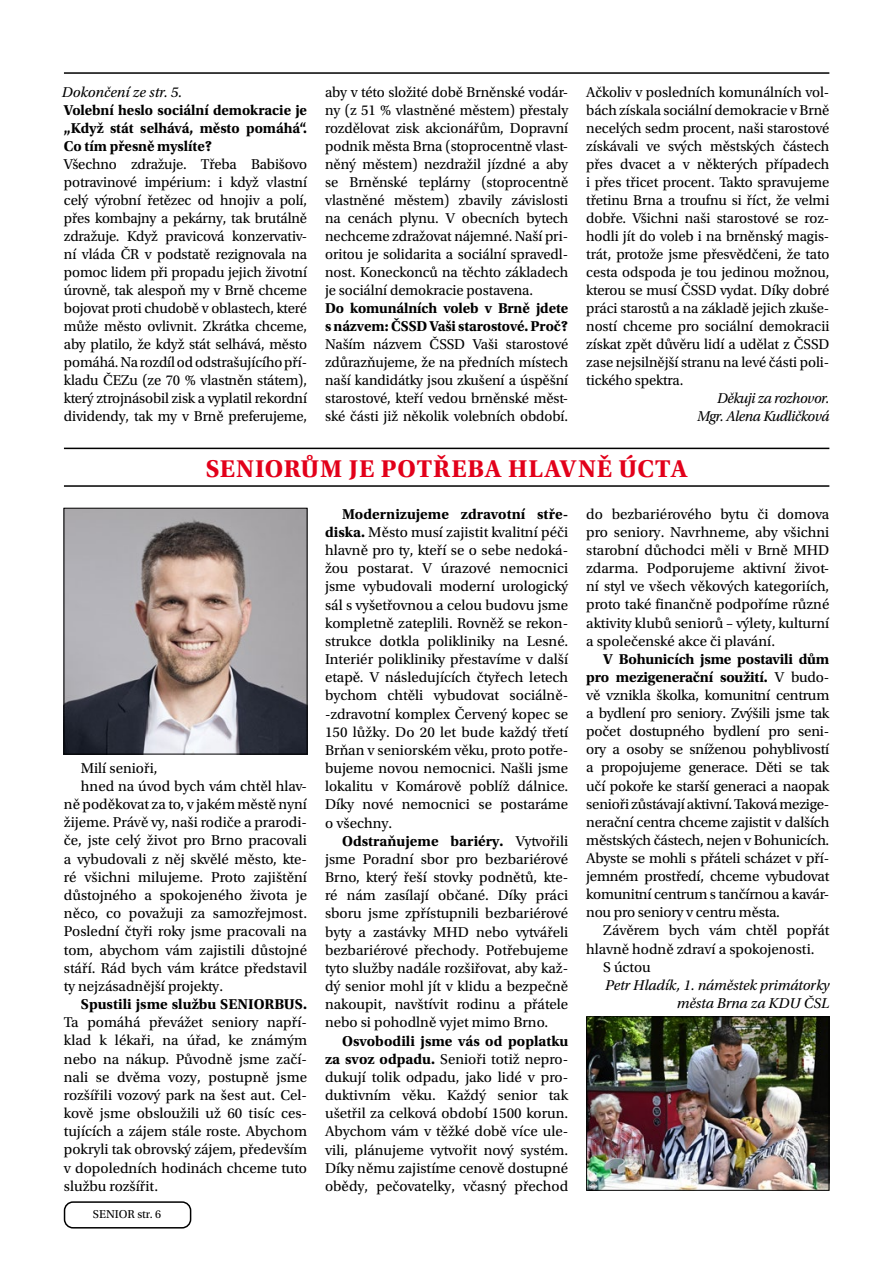
<style>
.page{position:relative;width:893px;height:1263px;background:#fff}
.page>*{position:absolute;margin:0;border:0;box-sizing:border-box;transform-origin:0 0}
.t1{font:700 25.5px "Utopia Std";letter-spacing:.035em;color:#e2001a}
.t2{font:15px/18px "Utopia Std";color:#000;text-align:justify}
.t3{font:700 15px/18px "Utopia Std";letter-spacing:-.005em;color:#000;text-align:justify}
.t4{font:italic 15px/18px "Utopia Std";letter-spacing:-.015em;color:#000;text-align:right}
.t5{font:12px "Utopia Std";color:#000}
.s1{font-weight:700}
.s2{font-weight:400}
</style>
<div class="page">
<div style="left:64px;top:1201px;width:127px;height:27px;border:2px solid #000;border-radius:9px"></div>
<hr style="left:64px;top:448px;width:765px;height:1px;background:#000">
<hr style="left:64px;top:485px;width:765px;height:2px;background:#000">
<hr style="left:64px;top:72px;width:765px;height:2px;background:#000">
<img style="left:66px;top:510px;width:239px;height:242px">
<div style="left:64px;top:508px;width:243px;height:246px;border:1px solid #000"></div>
<img style="left:588px;top:1018px;width:239px;height:171px">
<div style="left:586px;top:1016px;width:243px;height:175px;border:1px solid #000"></div>
<p class="t4" style="left:62px;top:83px;width:122px">Dokončení ze str. 5.</p>
<p class="t3" style="left:64px;top:101px;width:245px">Volební heslo sociální demokracie je „Když stát selhává, město pomáhá“.<br>Co tím přesně myslíte?</p>
<p class="t2" style="left:64px;top:155px;width:245px">Všechno zdražuje. Třeba Babišovo potravinové impérium: i když vlastní celý výrobní řetězec od hnojiv a polí, přes kombajny a pekárny, tak brutálně zdražuje. Když pravicová konzervativ&shy;ní vláda ČR v podstatě rezignovala na pomoc lidem při propadu jejich životní úrovně, tak alespoň my v Brně chceme bojovat proti chudobě v oblastech, které může město ovlivnit. Zkrátka chceme, aby platilo, že když stát selhává, město pomáhá. Na rozdíl od odstrašujícího pří&shy;kladu ČEZu (ze 70 % vlastněn státem), který ztrojnásobil zisk a vyplatil rekordní dividendy, tak my v Brně preferujeme,</p>
<p class="t2" style="left:325px;top:83px;width:245px">aby v této složité době Brněnské vodár&shy;ny (z 51 % vlastněné městem) přestaly rozdělovat zisk akcionářům, Dopravní podnik města Brna (stoprocentně vlast&shy;něný městem) nezdražil jízdné a aby se Brněnské teplárny (stoprocentně vlastněné městem) zbavily závislosti na cenách plynu. V obecních bytech nechceme zdražovat nájemné. Naší pri&shy;oritou je solidarita a sociální spravedl&shy;nost. Koneckonců na těchto základech je sociální demokracie postavena.</p>
<p class="t3" style="left:325px;top:299px;width:245px">Do komunálních voleb v Brně jdete s názvem: ČSSD Vaši starostové. Proč?</p>
<p class="t2" style="left:325px;top:335px;width:245px">Naším názvem ČSSD Vaši starostové zdůrazňujeme, že na předních místech naší kandidátky jsou zkušení a úspěšní starostové, kteří vedou brněnské měst&shy;ské části již několik volebních období.</p>
<p class="t2" style="left:586px;top:83px;width:245px">Ačkoliv v posledních komunálních vol&shy;bách získala sociální demokracie v Brně necelých sedm procent, naši starostové získávali ve svých městských částech přes dvacet a v některých případech i přes třicet procent. Takto spravujeme třetinu Brna a troufnu si říct, že velmi dobře. Všichni naši starostové se roz&shy;hodli jít do voleb i na brněnský magis&shy;trát, protože jsme přesvědčeni, že tato cesta odspoda je tou jedinou možnou, kterou se musí ČSSD vydat. Díky dobré práci starostů a na základě jejich zkuše&shy;ností chceme pro sociální demokracii získat zpět důvěru lidí a udělat z ČSSD zase nejsilnější stranu na levé části poli&shy;tického spektra.</p>
<p class="t4" style="left:697px;top:389px;width:134px">Děkuji za rozhovor.<br>Mgr. Alena Kudličková</p>
<h1 class="t1" style="left:206px;top:454px;width:483px">SENIORŮM JE POTŘEBA HLAVNĚ ÚCTA</h1>
<p class="t2" style="left:81px;top:759px;width:78px">Milí senioři,</p>
<p class="t2" style="left:81px;top:777px;width:228px">hned na úvod bych vám chtěl hlav-</p>
<p class="t2" style="left:64px;top:795px;width:245px">ně poděkovat za to, v jakém městě nyní</p>
<p class="t2" style="left:64px;top:814px;width:245px">žijeme. Právě vy, naši rodiče a prarodi-</p>
<p class="t2" style="left:64px;top:832px;width:245px">če, jste celý život pro Brno pracovali</p>
<p class="t2" style="left:64px;top:850px;width:245px">a vybudovali z něj skvělé město, kte-</p>
<p class="t2" style="left:64px;top:868px;width:245px">ré všichni milujeme. Proto zajištění</p>
<p class="t2" style="left:64px;top:886px;width:245px">důstojného a spokojeného života je</p>
<p class="t2" style="left:64px;top:904px;width:245px">něco, co považuji za samozřejmost.</p>
<p class="t2" style="left:64px;top:923px;width:245px">Poslední čtyři roky jsme pracovali na</p>
<p class="t2" style="left:64px;top:941px;width:245px">tom, abychom vám zajistili důstojné</p>
<p class="t2" style="left:64px;top:959px;width:245px">stáří. Rád bych vám krátce představil</p>
<p class="t2" style="left:64px;top:977px;width:161px">ty nejzásadnější projekty.</p>
<p class="t3" style="left:81px;top:995px;width:228px">Spustili jsme službu SENIORBUS.</p>
<p class="t2" style="left:64px;top:1013px;width:245px">Ta pomáhá převážet seniory napří&shy;klad k lékaři, na úřad, ke známým nebo na nákup. Původně jsme začí&shy;nali se dvěma vozy, postupně jsme rozšířili vozový park na šest aut. Cel&shy;kově jsme obsloužili už 60 tisíc ces&shy;tujících a zájem stále roste. Abychom pokryli tak obrovský zájem, především v dopoledních hodinách chceme tuto službu rozšířit.</p>
<p class="t5" style="left:93px;top:1207px;width:70px">SENIOR str. 6</p>
<p class="t3" style="left:342px;top:505px;width:228px">Modernizujeme zdravotní stře-</p>
<p class="t2" style="left:325px;top:523px;width:245px"><span class="s1">diska.</span> Město musí zajistit kvalitní péči</p>
<p class="t2" style="left:325px;top:541px;width:245px">hlavně pro ty, kteří se o sebe nedoká-</p>
<p class="t2" style="left:325px;top:560px;width:245px">žou postarat. V úrazové nemocnici</p>
<p class="t2" style="left:325px;top:578px;width:245px">jsme vybudovali moderní urologický</p>
<p class="t2" style="left:325px;top:596px;width:245px">sál s vyšetřovnou a celou budovu jsme</p>
<p class="t2" style="left:325px;top:614px;width:245px">kompletně zateplili. Rovněž se rekon-</p>
<p class="t2" style="left:325px;top:632px;width:245px">strukce dotkla polikliniky na Lesné.</p>
<p class="t2" style="left:325px;top:650px;width:245px">Interiér polikliniky přestavíme v další</p>
<p class="t2" style="left:325px;top:669px;width:245px">etapě. V následujících čtyřech letech</p>
<p class="t2" style="left:325px;top:687px;width:243px">bychom chtěli vybudovat sociálně-</p>
<p class="t2" style="left:330px;top:705px;width:239px">zdravotní komplex Červený kopec se</p>
<p class="t2" style="left:325px;top:723px;width:245px">150 lůžky. Do 20 let bude každý třetí</p>
<p class="t2" style="left:325px;top:741px;width:245px">Brňan v seniorském věku, proto potře-</p>
<p class="t2" style="left:325px;top:759px;width:245px">bujeme novou nemocnici. Našli jsme</p>
<p class="t2" style="left:325px;top:778px;width:245px">lokalitu v Komárově poblíž dálnice.</p>
<p class="t2" style="left:325px;top:796px;width:245px">Díky nové nemocnici se postaráme</p>
<p class="t2" style="left:325px;top:814px;width:69px">o všechny.</p>
<p class="t3" style="left:342px;top:832px;width:228px">Odstraňujeme bariéry. <span class="s2">Vytvořili</span></p>
<p class="t2" style="left:325px;top:850px;width:245px">jsme Poradní sbor pro bezbariérové</p>
<p class="t2" style="left:325px;top:868px;width:245px">Brno, který řeší stovky podnětů, kte-</p>
<p class="t2" style="left:325px;top:887px;width:245px">ré nám zasílají občané. Díky práci</p>
<p class="t2" style="left:325px;top:905px;width:245px">sboru jsme zpřístupnili bezbariérové</p>
<p class="t2" style="left:325px;top:923px;width:245px">byty a zastávky MHD nebo vytvářeli</p>
<p class="t2" style="left:325px;top:941px;width:245px">bezbariérové přechody. Potřebujeme</p>
<p class="t2" style="left:325px;top:959px;width:245px">tyto služby nadále rozšiřovat, aby kaž-</p>
<p class="t2" style="left:325px;top:977px;width:245px">dý senior mohl jít v klidu a bezpečně</p>
<p class="t2" style="left:325px;top:996px;width:245px">nakoupit, navštívit rodinu a přátele</p>
<p class="t2" style="left:325px;top:1014px;width:225px">nebo si pohodlně vyjet mimo Brno.</p>
<p class="t2" style="left:325px;top:1032px;width:245px;text-indent:17px"><span class="s1">Osvobodili jsme vás od poplatku za svoz odpadu.</span> Senioři totiž nepro&shy;dukují tolik odpadu, jako lidé v pro&shy;duktivním věku. Každý senior tak ušetřil za celková období 1500 korun.<br>Abychom vám v těžké době více ule&shy;vili, plánujeme vytvořit nový systém.<br>Díky němu zajistíme cenově dostupné obědy, pečovatelky, včasný přechod</p>
<p class="t2" style="left:586px;top:505px;width:245px">do bezbariérového bytu či domova pro seniory. Navrhneme, aby všichni starobní důchodci měli v Brně MHD zdarma. Podporujeme aktivní život&shy;ní styl ve všech věkových kategoriích, proto také finančně podpoříme různé aktivity klubů seniorů – výlety, kulturní a společenské akce či plavání.</p>
<p class="t2" style="left:586px;top:650px;width:245px;text-indent:17px"><span class="s1">V Bohunicích jsme postavili dům pro mezigenerační soužití.</span> V budo&shy;vě vznikla školka, komunitní centrum a bydlení pro seniory. Zvýšili jsme tak počet dostupného bydlení pro seni&shy;ory a osoby se sníženou pohyblivostí a propojujeme generace. Děti se tak učí pokoře ke starší generaci a naopak senioři zůstávají aktivní. Taková mezige&shy;nerační centra chceme zajistit v dalších městských částech, nejen v Bohunicích.<br>Abyste se mohli s přáteli scházet v pří&shy;jemném prostředí, chceme vybudovat komunitní centrum s tančírnou a kavár&shy;nou pro seniory v centru města.</p>
<p class="t2" style="left:603px;top:922px;width:228px">Závěrem bych vám chtěl popřát</p>
<p class="t2" style="left:586px;top:940px;width:230px">hlavně hodně zdraví a spokojenosti.</p>
<p class="t2" style="left:603px;top:958px;width:49px">S úctou</p>
<p class="t4" style="left:605px;top:976px;width:226px">Petr Hladík, 1. náměstek primátorky města Brna za KDU ČSL</p>
</div>
